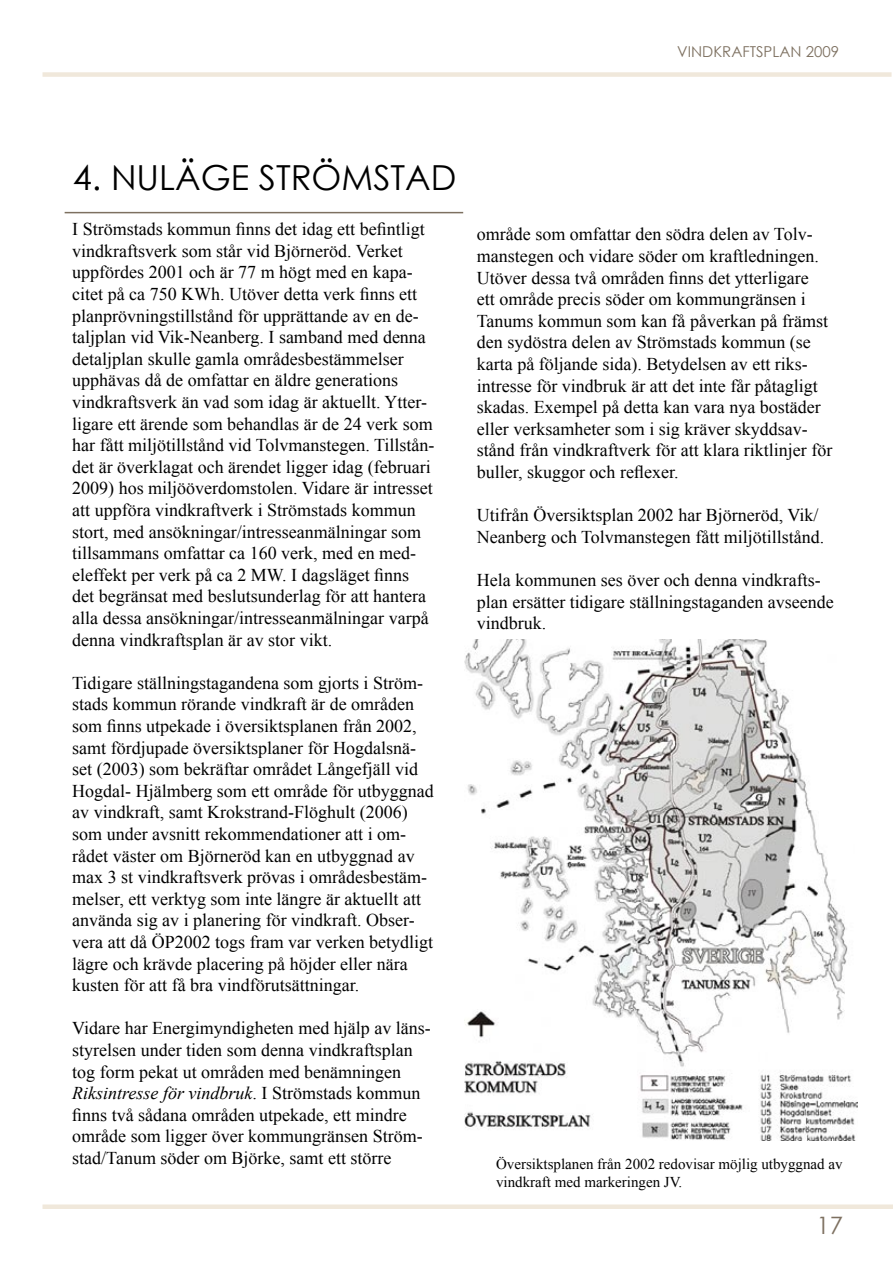
<style>
.page{position:relative;width:893px;height:1263px;background:#fff}
.page>*{position:absolute;margin:0;border:0;box-sizing:border-box;transform-origin:0 0}
.t1{font:34.5px "Century Gothic";color:#000}
.t2{font:24px "Century Gothic";color:#7d7060}
.t3{font:18px/21.6px "Times New Roman";color:#000}
.t4{font:15px/18px "Times New Roman";color:#000}
.t5{font:15px "Century Gothic";color:#7d7060}
.s1{font-style:italic}
</style>
<div class="page">
<div style="left:43px;top:72px;width:848px;height:5px;background:#f0e8db"></div>
<div style="left:43px;top:1204px;width:850px;height:5px;background:#f0e8db"></div>
<hr style="left:65px;top:212px;width:398px;height:1px;background:#7d7060">
<img style="left:465px;top:639px;width:393px;height:501px">
<p class="t5" style="left:677px;top:41px;width:163px">VINDKRAFTSPLAN 2009</p>
<h1 class="t1" style="left:73px;top:154px;width:385px">4. NULÄGE STRÖMSTAD</h1>
<p class="t3" style="left:72px;top:218px;width:364px">I Strömstads kommun finns det idag ett befintligt vindkraftsverk som står vid Björneröd. Verket uppfördes 2001 och är 77 m högt med en kapa&shy;citet på ca 750 KWh. Utöver detta verk finns ett planprövningstillstånd för upprättande av en de&shy;taljplan vid Vik-Neanberg. I samband med denna detaljplan skulle gamla områdesbestämmelser upphävas då de omfattar en äldre generations vindkraftsverk än vad som idag är aktuellt. Ytter&shy;ligare ett ärende som behandlas är de 24 verk som har fått miljötillstånd vid Tolvmanstegen. Tillstån&shy;det är överklagat och ärendet ligger idag (februari 2009) hos miljööverdomstolen. Vidare är intresset att uppföra vindkraftverk i Strömstads kommun stort, med ansökningar/intresseanmälningar som tillsammans omfattar ca 160 verk, med en med&shy;eleffekt per verk på ca 2 MW. I dagsläget finns det begränsat med beslutsunderlag för att hantera alla dessa ansökningar/intresseanmälningar varpå denna vindkraftsplan är av stor vikt.</p>
<p class="t3" style="left:72px;top:672px;width:363px">Tidigare ställningstagandena som gjorts i Ström&shy;stads kommun rörande vindkraft är de områden som finns utpekade i översiktsplanen från 2002, samt fördjupade översiktsplaner för Hogdalsnä&shy;set (2003) som bekräftar området Långefjäll vid Hogdal- Hjälmberg som ett område för utbyggnad av vindkraft, samt Krokstrand-Flöghult (2006) som under avsnitt rekommendationer att i om&shy;rådet väster om Björneröd kan en utbyggnad av max 3 st vindkraftsverk prövas i områdesbestäm&shy;melser, ett verktyg som inte längre är aktuellt att använda sig av i planering för vindkraft. Obser&shy;vera att då ÖP2002 togs fram var verken betydligt lägre och krävde placering på höjder eller nära kusten för att få bra vindförutsättningar.</p>
<p class="t3" style="left:72px;top:1017px;width:360px">Vidare har Energimyndigheten med hjälp av läns&shy;styrelsen under tiden som denna vindkraftsplan tog form pekat ut områden med benämningen <span class="s1">Riksintresse för vindbruk</span>. I Strömstads kommun finns två sådana områden utpekade, ett mindre område som ligger över kommungränsen Ström&shy;stad/Tanum söder om Björke, samt ett större</p>
<p class="t3" style="left:477px;top:223px;width:357px">område som omfattar den södra delen av Tolv&shy;manstegen och vidare söder om kraftledningen.<br>Utöver dessa två områden finns det ytterligare<br>ett område precis söder om kommungränsen i Tanums kommun som kan få påverkan på främst den sydöstra delen av Strömstads kommun (se karta på följande sida). Betydelsen av ett riks&shy;intresse för vindbruk är att det inte får påtagligt skadas. Exempel på detta kan vara nya bostäder eller verksamheter som i sig kräver skyddsav&shy;stånd från vindkraftverk för att klara riktlinjer för buller, skuggor och reflexer.</p>
<p class="t3" style="left:477px;top:504px;width:349px">Utifrån Översiktsplan 2002 har Björneröd, Vik/<br>Neanberg och Tolvmanstegen fått miljötillstånd.</p>
<p class="t3" style="left:477px;top:569px;width:358px">Hela kommunen ses över och denna vindkrafts&shy;plan ersätter tidigare ställningstaganden avseende vindbruk.</p>
<p class="t4" style="left:496px;top:1155px;width:348px">Översiktsplanen från 2002 redovisar möjlig utbyggnad av vindkraft med markeringen JV.</p>
<h2 class="t2" style="left:816px;top:1209px;width:28px">17</h2>
</div>
